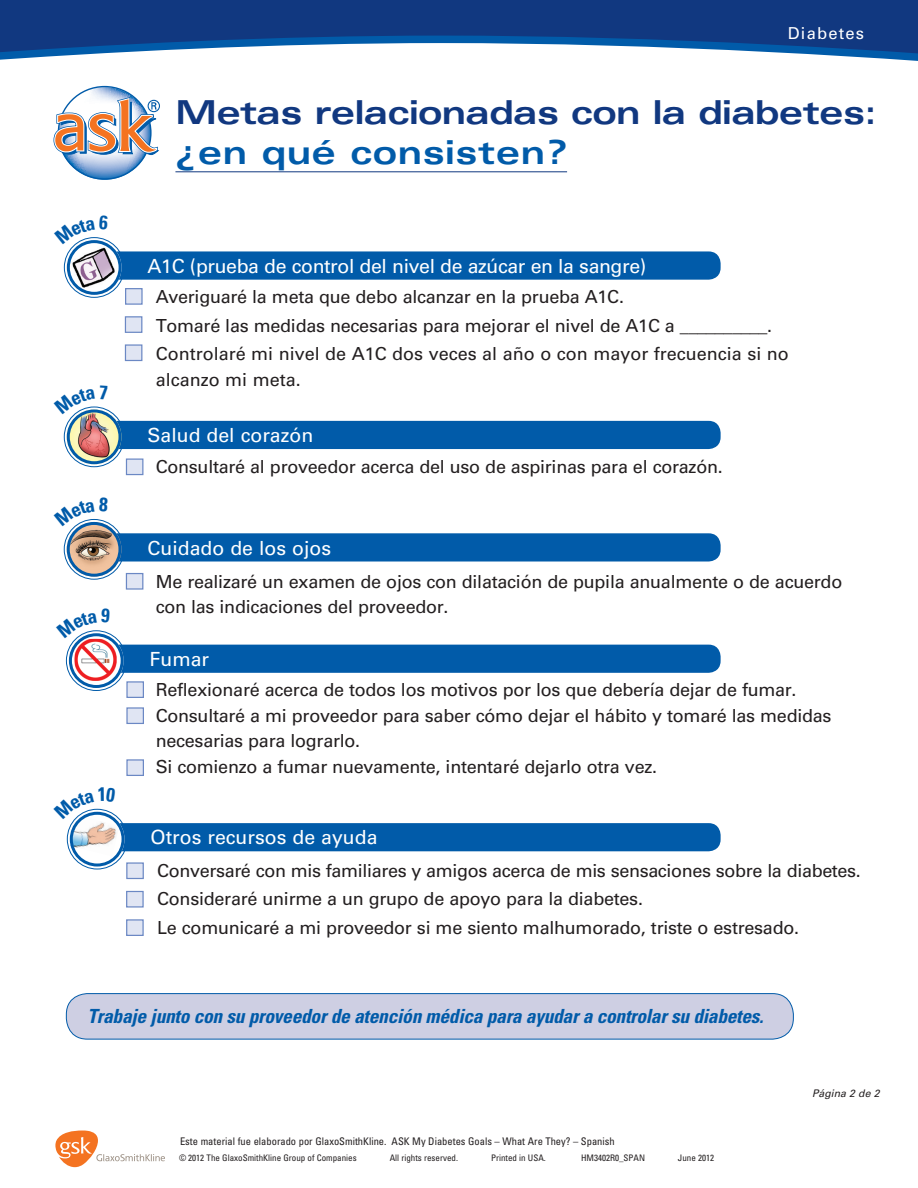
<style>
.page{position:relative;width:918px;height:1188px;background:#fff}
.page>*{position:absolute;margin:0;border:0;box-sizing:border-box;transform-origin:0 0}
.Heads{font:700 expanded 33px/40.5px "Univers";letter-spacing:-.02em;color:#113880}
.Body_Text{font:italic 700 condensed 19.5px "Univers LT Std";letter-spacing:-.015em;color:#015ba9}
.t1{font:19.5px "Univers LT Std";color:#fff}
.t2{font:19.5px "Univers LT Std";letter-spacing:-.02em;color:#fff}
.Body_Text-2{font:18px/25.5px "Univers LT Std";letter-spacing:-.015em;color:#231f20}
.t3{font:16.5px "Univers LT Std";letter-spacing:.075em;color:#fff}
.t4{font:condensed 10.5px "Univers LT Std";color:#231f20}
.t5{font:italic 10.5px "Univers LT Std";color:#231f20}
.t6{font:condensed 9px "Univers LT Std";color:#231f20}
.s1{color:#015ba9}
</style>
<div class="page">
<svg style="left:0;top:0;width:918px;height:87px"></svg>
<hr style="left:175px;top:171px;width:392px;height:1px;background:#113880">
<div style="left:106px;top:251px;width:615px;height:29px;background:#015ba9;border-radius:12px"></div>
<img style="left:67px;top:240px;width:55px;height:55px;border-radius:27px">
<div style="left:64px;top:237px;width:61px;height:61px;border:1px solid #015ba9;border-radius:50%"></div>
<div style="left:67px;top:240px;width:55px;height:55px;border:3px solid #015ba9;border-radius:50%"></div>
<div style="left:106px;top:421px;width:615px;height:28px;background:#015ba9;border-radius:12px"></div>
<img style="left:67px;top:409px;width:55px;height:55px;border-radius:27px">
<div style="left:64px;top:406px;width:61px;height:61px;border:1px solid #015ba9;border-radius:50%"></div>
<div style="left:67px;top:409px;width:55px;height:55px;border:3px solid #015ba9;border-radius:50%"></div>
<div style="left:106px;top:533px;width:615px;height:29px;background:#015ba9;border-radius:12px"></div>
<img style="left:67px;top:522px;width:54px;height:55px;border-radius:27px">
<div style="left:64px;top:519px;width:60px;height:61px;border:1px solid #015ba9;border-radius:50%"></div>
<div style="left:67px;top:522px;width:54px;height:55px;border:3px solid #015ba9;border-radius:50%"></div>
<div style="left:109px;top:823px;width:612px;height:28px;background:#015ba9;border-radius:12px"></div>
<svg style="left:70px;top:812px;width:55px;height:55px"></svg>
<img style="left:71px;top:816px;width:48px;height:40px">
<div style="left:67px;top:809px;width:61px;height:61px;border:1px solid #015ba9;border-radius:50%"></div>
<div style="left:70px;top:812px;width:55px;height:55px;border:3px solid #015ba9;border-radius:50%"></div>
<div style="left:125px;top:288px;width:18px;height:17px;background:#e0e5f3;border:1px solid #6b88c4"></div>
<div style="left:125px;top:316px;width:17px;height:17px;background:#e0e5f3;border:1px solid #6b88c4"></div>
<div style="left:125px;top:344px;width:17px;height:17px;background:#e0e5f3;border:1px solid #6b88c4"></div>
<div style="left:126px;top:862px;width:18px;height:17px;background:#e0e5f3;border:1px solid #6b88c4"></div>
<div style="left:126px;top:891px;width:18px;height:17px;background:#e0e5f3;border:1px solid #6b88c4"></div>
<div style="left:126px;top:919px;width:18px;height:17px;background:#e0e5f3;border:1px solid #6b88c4"></div>
<div style="left:126px;top:458px;width:17px;height:17px;background:#e0e5f3;border:1px solid #6b88c4"></div>
<div style="left:126px;top:573px;width:17px;height:17px;background:#e0e5f3;border:1px solid #6b88c4"></div>
<svg style="left:54px;top:87px;width:106px;height:93px"></svg>
<div style="left:108px;top:645px;width:613px;height:28px;background:#015ba9;border-radius:12px"></div>
<svg style="left:69px;top:633px;width:55px;height:55px"></svg>
<img style="left:74px;top:639px;width:43px;height:42px">
<div style="left:66px;top:630px;width:61px;height:61px;border:1px solid #015ba9;border-radius:50%"></div>
<div style="left:69px;top:633px;width:55px;height:55px;border:3px solid #015ba9;border-radius:50%"></div>
<div style="left:126px;top:681px;width:18px;height:17px;background:#e0e5f3;border:1px solid #6b88c4"></div>
<div style="left:126px;top:707px;width:18px;height:17px;background:#e0e5f3;border:1px solid #6b88c4"></div>
<div style="left:126px;top:759px;width:18px;height:17px;background:#e0e5f3;border:1px solid #6b88c4"></div>
<div style="left:66px;top:994px;width:727px;height:45px;background:#cecfe3;border-radius:21px"></div>
<div style="left:66px;top:993px;width:728px;height:47px;border:1px solid #015ba9;border-radius:21px"></div>
<svg style="left:55px;top:1130px;width:110px;height:38px"></svg>
<svg style="left:74px;top:237px;width:34px;height:8px"></svg>
<svg style="left:74px;top:406px;width:34px;height:8px"></svg>
<svg style="left:73px;top:519px;width:35px;height:8px"></svg>
<svg style="left:71px;top:808px;width:45px;height:11px"></svg>
<svg style="left:76px;top:630px;width:34px;height:8px"></svg>
<p class="t3" style="left:788px;top:24px;width:78px">Diabetes</p>
<p class="Heads" style="left:175px;top:92px;width:703px">Metas relacionadas con la diabetes: <span class="s1">¿en qué consisten?</span></p>
<p class="t2" style="left:148px;top:254px;width:500px">A1C (prueba de control del nivel de azúcar en la sangre)</p>
<p class="Body_Text-2" style="left:156px;top:284px;width:470px">Averiguaré la meta que debo alcanzar en la prueba A1C.</p>
<p class="Body_Text-2" style="left:156px;top:312px;width:618px">Tomaré las medidas necesarias para mejorar el nivel de A1C a __________.</p>
<p class="Body_Text-2" style="left:156px;top:341px;width:635px">Controlaré mi nivel de A1C dos veces al año o con mayor frecuencia si no alcanzo mi meta.</p>
<p class="t1" style="left:148px;top:424px;width:167px">Salud del corazón</p>
<p class="Body_Text-2" style="left:156px;top:454px;width:569px">Consultaré al proveedor acerca del uso de aspirinas para el corazón.</p>
<p class="t1" style="left:147px;top:536px;width:185px">Cuidado de los ojos</p>
<p class="Body_Text-2" style="left:156px;top:569px;width:688px">Me realizaré un examen de ojos con dilatación de pupila anualmente o de acuerdo con las indicaciones del proveedor.</p>
<p class="t1" style="left:150px;top:647px;width:61px">Fumar</p>
<p class="Body_Text-2" style="left:156px;top:677px;width:677px">Reflexionaré acerca de todos los motivos por los que debería dejar de fumar.<br>Consultaré a mi proveedor para saber cómo dejar el hábito y tomaré las medidas necesarias para lograrlo.<br>Si comienzo a fumar nuevamente, intentaré dejarlo otra vez.</p>
<p class="t1" style="left:151px;top:826px;width:229px">Otros recursos de ayuda</p>
<p class="Body_Text-2" style="left:157px;top:858px;width:705px">Conversaré con mis familiares y amigos acerca de mis sensaciones sobre la diabetes.</p>
<p class="Body_Text-2" style="left:157px;top:886px;width:487px">Consideraré unirme a un grupo de apoyo para la diabetes.</p>
<p class="Body_Text-2" style="left:157px;top:915px;width:643px">Le comunicaré a mi proveedor si me siento malhumorado, triste o estresado.</p>
<p class="Body_Text" style="left:88px;top:1004px;width:678px">Trabaje junto con su proveedor de atención médica para ayudar a controlar su diabetes.</p>
<p class="t4" style="left:180px;top:1135px;width:436px">Este material fue elaborado por GlaxoSmithKline. ASK My Diabetes Goals – What Are They? – Spanish</p>
<p class="t6" style="left:179px;top:1152px;width:179px">© 2012 The GlaxoSmithKline Group of Companies</p>
<p class="t6" style="left:390px;top:1152px;width:70px">All rights reserved.</p>
<p class="t6" style="left:491px;top:1152px;width:56px">Printed in USA.</p>
<p class="t6" style="left:581px;top:1152px;width:65px">HM3402R0_SPAN</p>
<p class="t6" style="left:678px;top:1152px;width:38px">June 2012</p>
<p class="t5" style="left:812px;top:1087px;width:69px">Página 2 de 2</p>
</div>
